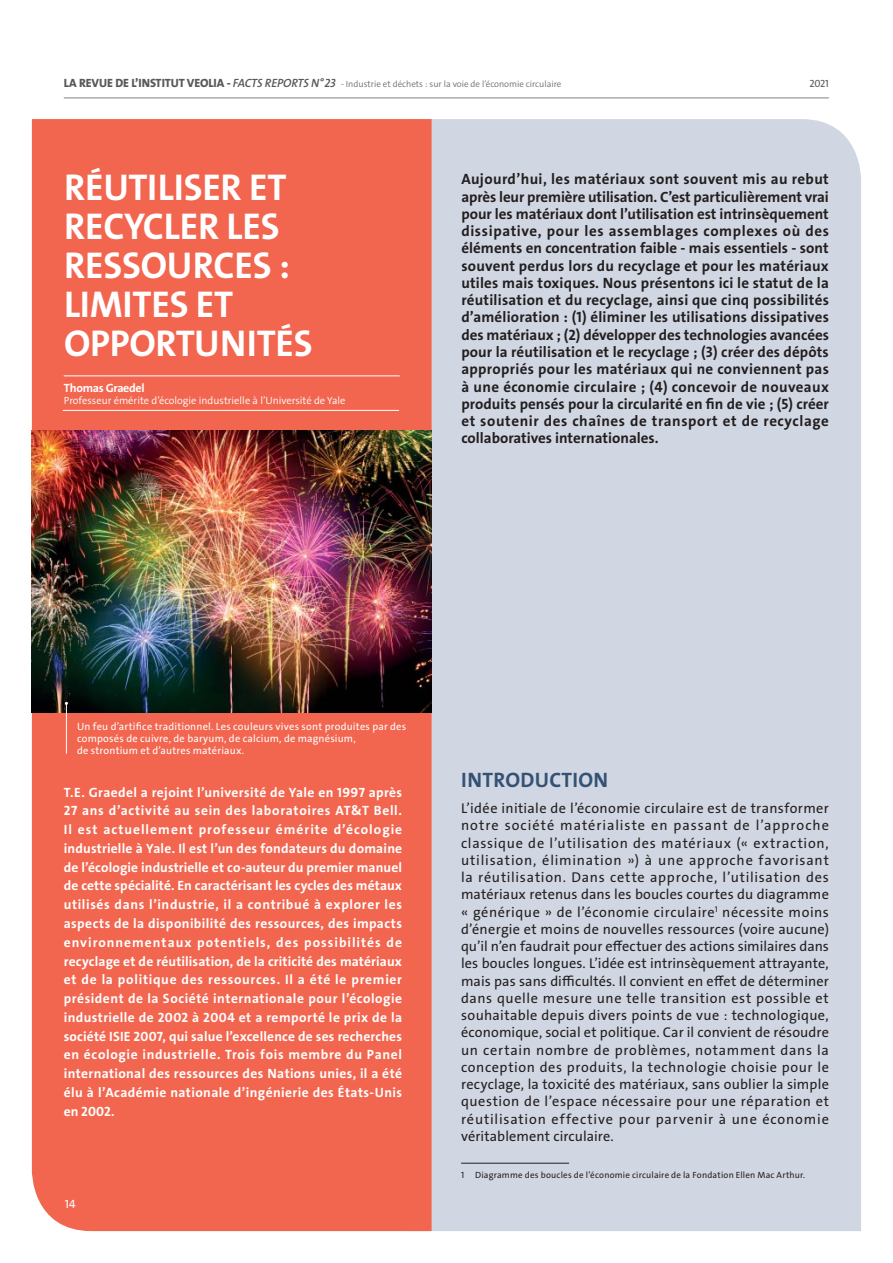
<style>
.page{position:relative;width:893px;height:1263px;background:#fff}
.page>*{position:absolute;margin:0;border:0;box-sizing:border-box;transform-origin:0 0}
.t1{font:37.5px/39px "The Sans Veolia W7 Bld";letter-spacing:-.005em;color:#fff}
.t2{font:21px "The Sans Veolia W7 Bld";letter-spacing:.015em;color:#345275}
.t3{font:15px/17.2px "The Sans Veolia W7 Bld";color:#231f20;text-align:justify}
.t4{font:14.25px/17.2px "The Sans Veolia W5 Pla";letter-spacing:.01em;color:#231f20;text-align:justify}
.t5{font:13.5px/18.8px "The Sans Veolia W7 Bld";letter-spacing:.03em;color:#fff;text-align:justify}
.t6{font:12px "The Sans Veolia W7 Bld";letter-spacing:-.025em;color:#fff}
.t7{font:12px "The Sans Veolia W5 Pla";color:#fff}
.t8{font:10.5px/12px "The Sans Veolia W5 Pla";letter-spacing:.02em;color:#fff}
.t9{font:10.5px "The Sans Veolia W4 Se Lig";color:#fff}
.t10{font:10.5px "The Sans Veolia W5 Pla";color:#58595b}
.t11{font:9px "The Sans Veolia W4 Se Lig";color:#6d6e70}
.t12{font:9px "The Sans Veolia W5 Pla";letter-spacing:.025em;color:#231f20}
.s1{font-family:"The Sans Veolia W8 Ex Bld";font-size:12px;color:#58595b}
.s2{font-family:"The Sans Veolia W6 Se Bld It";font-size:12px;color:#58595b}
</style>
<div class="page">
<div style="left:432px;top:119px;width:429px;height:1112px;background:#d1d7e2"></div>
<div style="left:32px;top:119px;width:400px;height:1112px;background:#f26650"></div>
<img style="left:32px;top:431px;width:400px;height:281px">
<hr style="left:461px;top:1163px;width:108px;height:1px;background:#231f20">
<hr style="left:64px;top:375px;width:336px;height:1px;background:#fff">
<hr style="left:63px;top:410px;width:336px;height:1px;background:#fff">
<hr style="left:66px;top:703px;width:1px;height:51px;background:#fff">
<hr style="left:64px;top:98px;width:765px;height:1px;background:#808285">
<p class="t11" style="left:64px;top:79px;width:499px"><span class="s1">LA REVUE DE L’INSTITUT VEOLIA -</span> <span class="s2">FACTS REPORTS N° 23</span> - Industrie et déchets : sur la voie de l’économie circulaire</p>
<p class="t10" style="left:810px;top:78px;width:21px">2021</p>
<h1 class="t1" style="left:64px;top:169px;width:250px">RÉUTILISER ET<br>RECYCLER LES<br>RESSOURCES :<br>LIMITES ET<br>OPPORTUNITÉS</h1>
<p class="t6" style="left:64px;top:382px;width:82px">Thomas Graedel</p>
<p class="t9" style="left:64px;top:395px;width:283px">Professeur émérite d’écologie industrielle à l’Université de Yale</p>
<p class="t3" style="left:461px;top:171px;width:369px">Aujourd’hui, les matériaux sont souvent mis au rebut après leur première utilisation. C’est particulièrement vrai pour les matériaux dont l’utilisation est intrinsèquement dissipative, pour les assemblages complexes où des éléments en concentration faible - mais essentiels - sont souvent perdus lors du recyclage et pour les matériaux utiles mais toxiques. Nous présentons ici le statut de la réutilisation et du recyclage, ainsi que cinq possibilités d’amélioration : (1) éliminer les utilisations dissipatives des matériaux ; (2) développer des technologies avancées pour la réutilisation et le recyclage ; (3) créer des dépôts appropriés pour les matériaux qui ne conviennent pas à une économie circulaire ; (4) concevoir de nouveaux produits pensés pour la circularité en fin de vie ; (5) créer et soutenir des chaînes de transport et de recyclage collaboratives internationales.</p>
<p class="t8" style="left:77px;top:721px;width:331px">Un feu d’artifice traditionnel. Les couleurs vives sont produites par des composés de cuivre, de baryum, de calcium, de magnésium,<br>de strontium et d’autres matériaux.</p>
<p class="t5" style="left:64px;top:783px;width:340px">T.E. Graedel a rejoint l’université de Yale en 1997 après 27 ans d’activité au sein des laboratoires AT&amp;T Bell.<br>Il est actuellement professeur émérite d’écologie industrielle à Yale. Il est l’un des fondateurs du domaine de l’écologie industrielle et co-auteur du premier manuel de cette spécialité. En caractérisant les cycles des métaux utilisés dans l’industrie, il a contribué à explorer les aspects de la disponibilité des ressources, des impacts environnementaux potentiels, des possibilités de recyclage et de réutilisation, de la criticité des matériaux et de la politique des ressources. Il a été le premier président de la Société internationale pour l’écologie industrielle de 2002 à 2004 et a remporté le prix de la société ISIE 2007, qui salue l’excellence de ses recherches en écologie industrielle. Trois fois membre du Panel international des ressources des Nations unies, il a été élu à l’Académie nationale d’ingénierie des États-Unis en 2002.</p>
<p class="t7" style="left:65px;top:1198px;width:12px">14</p>
<h2 class="t2" style="left:461px;top:770px;width:149px">INTRODUCTION</h2>
<p class="t4" style="left:461px;top:800px;width:369px">L’idée initiale de l’économie circulaire est de transformer notre société matérialiste en passant de l’approche classique de l’utilisation des matériaux (« extraction, utilisation, élimination ») à une approche favorisant la réutilisation. Dans cette approche, l’utilisation des matériaux retenus dans les boucles courtes du diagramme « générique » de l’économie circulaire<sup>1</sup> nécessite moins d’énergie et moins de nouvelles ressources (voire aucune) qu’il n’en faudrait pour effectuer des actions similaires dans les boucles longues. L’idée est intrinsèquement attrayante, mais pas sans difficultés. Il convient en effet de déterminer dans quelle mesure une telle transition est possible et souhaitable depuis divers points de vue : technologique, économique, social et politique. Car il convient de résoudre un certain nombre de problèmes, notamment dans la conception des produits, la technologie choisie pour le recyclage, la toxicité des matériaux, sans oublier la simple question de l’espace nécessaire pour une réparation et réutilisation effective pour parvenir à une économie véritablement circulaire.</p>
<p class="t12" style="left:461px;top:1170px;width:346px">1 Diagramme des boucles de l’économie circulaire de la Fondation Ellen Mac Arthur.</p>
</div>
